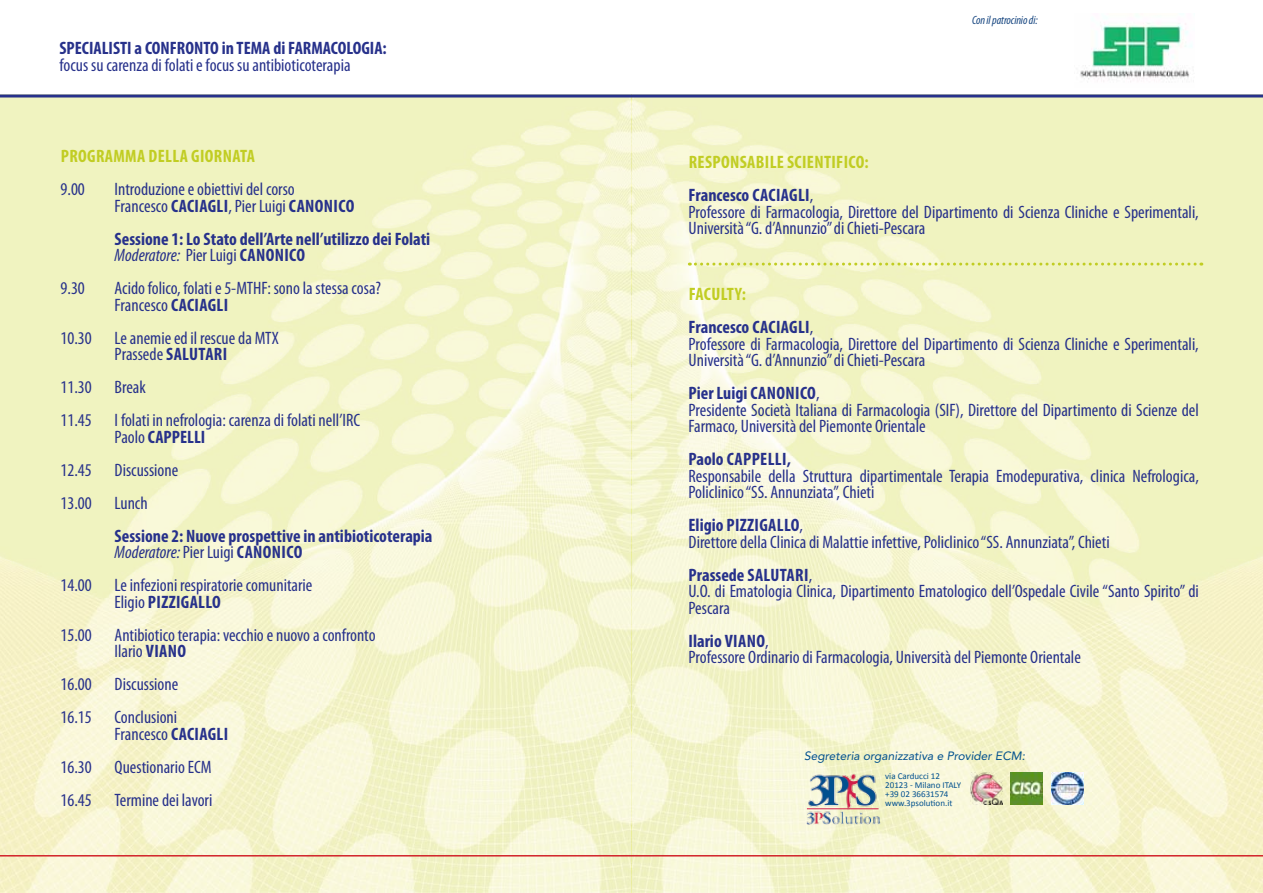
<style>
.page{position:relative;width:1263px;height:893px;background:#fff}
.page>*{position:absolute;margin:0;border:0;box-sizing:border-box;transform-origin:0 0}
.t1{font:condensed 18px/16.5px "Myriad Pro";color:#27318b}
.t2{font:700 condensed 18px/33px "Myriad Pro";color:#27318b}
.t3{font:700 condensed 18px "Myriad Pro";letter-spacing:.02em;color:#c1cd23}
.t4{font:italic condensed 18px "Myriad Pro";color:#27318b}
.t5{font:italic 12px "Avenir LT Std";color:#01508e}
.t6{font:italic condensed 12px "Myriad Pro";letter-spacing:-.01em;color:#184781}
.t7{font:9px/9px "Calibri";color:#01508e}
.s1{font-weight:700}
.s2{font-weight:400}
.s3{font-style:normal}
.s4{font-weight:700;font-style:normal}
.s5{font-weight:400;font-style:italic}
</style>
<div class="page">
<img style="left:0;top:98px;width:1263px;height:795px">
<hr style="left:0;top:95px;width:1263px;height:3px;background:#27318b">
<hr style="left:0;top:855px;width:1263px;height:1px;background:#d2232a">
<img style="left:807px;top:772px;width:76px;height:54px">
<img style="left:970px;top:773px;width:32px;height:32px">
<img style="left:1051px;top:773px;width:32px;height:32px">
<img style="left:1011px;top:772px;width:31px;height:32px">
<svg style="left:689px;top:263px;width:513px;height:3px;background:#e1e68e"></svg>
<img style="left:1080px;top:23px;width:112px;height:59px">
<hr style="left:807px;top:808px;width:71px;height:1px;background:#d01d4a">
<p class="t2" style="left:60px;top:31px;width:329px">SPECIALISTI A CONFRONTO IN TEMA DI FARMACOLOGIA:</p>
<p class="t1" style="left:60px;top:56px;width:293px">focus su carenza di folati e focus su antibioticoterapia</p>
<p class="t3" style="left:61px;top:145px;width:196px">PROGRAMMA DELLA GIORNATA</p>
<p class="t1" style="left:61px;top:181px;width:26px">9.00</p>
<p class="t1" style="left:115px;top:181px;width:182px">Introduzione e obiettivi del corso<br>Francesco <span class="s1">CACIAGLI</span></p>
<p class="t2" style="left:115px;top:189px;width:317px;text-indent:114px"><span class="s2">, Pier Luigi</span> CANONICO<br>SESSIONE 1: LO STATO DELL’ARTE NELL’UTILIZZO DEI FOLATI</p>
<p class="t4" style="left:115px;top:244px;width:143px">Moderatore: <span class="s3">Pier Luigi</span> <span class="s4">CANONICO</span></p>
<p class="t1" style="left:61px;top:280px;width:26px">9.30</p>
<p class="t1" style="left:115px;top:280px;width:268px">Acido folico, folati e 5-MTHF: sono la stessa cosa?<br>Francesco <span class="s1">CACIAGLI</span></p>
<p class="t1" style="left:115px;top:329px;width:166px;text-indent:-54px">10.30 Le anemie ed il rescue da MTX<br>Prassede <span class="s1">SALUTARI</span></p>
<p class="t1" style="left:61px;top:379px;width:33px">11.30</p>
<p class="t1" style="left:115px;top:379px;width:33px">Break</p>
<p class="t1" style="left:61px;top:412px;width:33px">11.45</p>
<p class="t1" style="left:115px;top:412px;width:247px">I folati in nefrologia: carenza di folati nell’IRC<br>Paolo <span class="s1">CAPPELLI</span></p>
<p class="t1" style="left:61px;top:461px;width:33px">12.45</p>
<p class="t1" style="left:61px;top:453px;width:119px;line-height:33px;text-indent:54px">Discussione<br>13.00 Lunch</p>
<p class="t2" style="left:115px;top:527px;width:319px;line-height:16.5px">SESSIONE 2: NUOVE PROSPETTIVE IN ANTIBIOTICOTERAPIA<br><span class="s5">Moderatore:</span> <span class="s2">Pier Luigi</span> CANONICO</p>
<p class="t1" style="left:115px;top:577px;width:199px;text-indent:-54px">14.00 Le infezioni respiratorie comunitarie<br>Eligio <span class="s1">PIZZIGALLO</span></p>
<p class="t1" style="left:61px;top:626px;width:33px">15.00</p>
<p class="t1" style="left:115px;top:626px;width:263px">Antibiotico terapia: vecchio e nuovo a confronto<br>Ilario <span class="s1">VIANO</span></p>
<p class="t1" style="left:61px;top:676px;width:33px">16.00</p>
<p class="t1" style="left:115px;top:676px;width:65px">Discussione</p>
<p class="t1" style="left:61px;top:709px;width:33px">16.15</p>
<p class="t1" style="left:115px;top:709px;width:73px">Conclusioni<br>Francesco <span class="s1">CACIAGLI</span></p>
<p class="t1" style="left:61px;top:758px;width:33px">16.30</p>
<p class="t1" style="left:115px;top:758px;width:99px">Questionario ECM</p>
<p class="t1" style="left:61px;top:791px;width:33px">16.45</p>
<p class="t1" style="left:115px;top:791px;width:99px">Termine dei lavori</p>
<p class="t6" style="left:972px;top:12px;width:67px">Con il patrocinio di:</p>
<p class="t3" style="left:689px;top:151px;width:18px">RESPONSA</p>
<p class="t3" style="left:756px;top:151px;width:40px">BILE SCIENTIFICO</p>
<p class="t3" style="left:865px;top:151px;width:6px">:</p>
<p class="t2" style="left:688px;top:178px;width:80px">FRANCESCO CACIAGLI</p>
<p class="t1" style="left:688px;top:187px;width:512px;text-indent:121px">,<br>Professore di Farmacologia, Direttore del Dipartimento di Scienza Cliniche e Sperimentali,<br>Università “G. d’Annunzio” di Chieti-Pescara</p>
<p class="t3" style="left:689px;top:283px;width:59px">FACULTY:</p>
<p class="t2" style="left:688px;top:310px;width:80px">FRANCESCO CACIAGLI</p>
<p class="t1" style="left:688px;top:319px;width:512px;text-indent:121px">,<br>Professore di Farmacologia, Direttore del Dipartimento di Scienza Cliniche e Sperimentali,<br>Università “G. d’Annunzio” di Chieti-Pescara</p>
<p class="t2" style="left:688px;top:376px;width:79px">PIER LUIGI CANONICO</p>
<p class="t1" style="left:688px;top:385px;width:512px;text-indent:128px">,<br>Presidente Società Italiana di Farmacologia (SIF), Direttore del Dipartimento di Scienze del<br>Farmaco, Università del Piemonte Orientale</p>
<p class="t2" style="left:688px;top:442px;width:55px">PAOLO CAPPELLI</p>
<p class="t2" style="left:787px;top:442px;width:6px">,</p>
<p class="t1" style="left:688px;top:467px;width:512px">Responsabile della Struttura dipartimentale Terapia Emodepurativa, clinica Nefrologica,<br>Policlinico “SS. Annunziata”, Chieti</p>
<p class="t2" style="left:688px;top:508px;width:75px">ELIGIO PIZZIGALLO</p>
<p class="t1" style="left:688px;top:517px;width:423px;text-indent:111px">,<br>Direttore della Clinica di Malattie infettive, Policlinico “SS. Annunziata”, Chieti</p>
<p class="t1" style="left:688px;top:566px;width:512px"><span class="s1">PRASSEDE SALUTARI</span>,<br>U.O. di Ematologia Clinica, Dipartimento Ematologico dell’Ospedale Civile “Santo Spirito” di<br>Pescara</p>
<p class="t2" style="left:688px;top:624px;width:54px">ILARIO VIANO</p>
<p class="t1" style="left:688px;top:632px;width:394px;text-indent:77px">,<br>Professore Ordinario di Farmacologia, Università del Piemonte Orientale</p>
<p class="t5" style="left:804px;top:748px;width:222px">Segreteria organizzativa e Provider ECM:</p>
<p class="t7" style="left:885px;top:771px;width:77px">via Carducci 12<br>20123 - Milano ITALY +39 02 36631574 www.3psolution.it</p>
</div>
